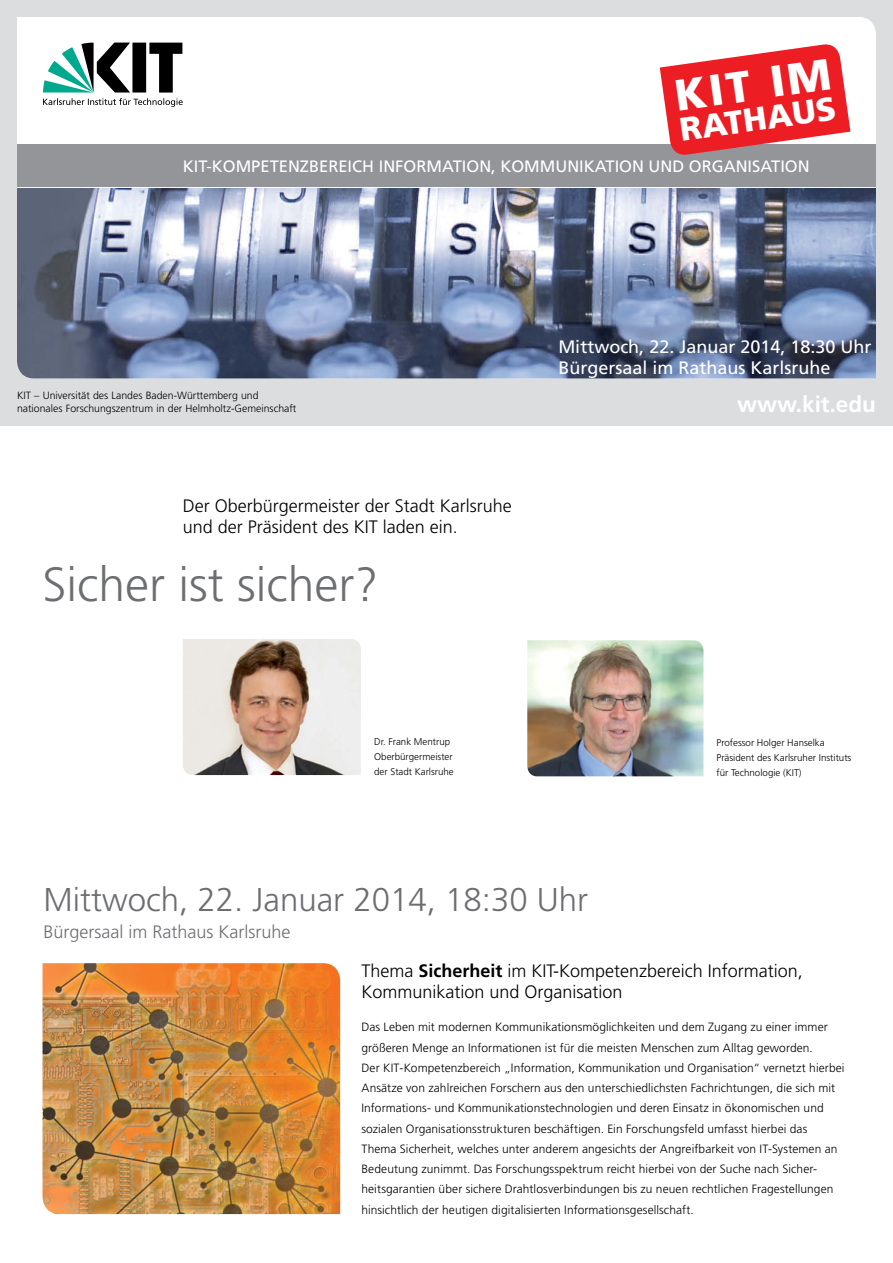
<style>
.page{position:relative;width:893px;height:1263px;background:#fff}
.page>*{position:absolute;margin:0;border:0;box-sizing:border-box;transform-origin:0 0}
.t1{font:300 48px "Frutiger";color:#6d6e71}
.t2{font:900 43.95px "Frutiger";color:#fff}
.t3{font:300 33px "Frutiger";color:#6d6e71}
.t4{font:900 32.85px "Frutiger";color:#fff}
.t5{font:700 22.5px "Frutiger";color:#fff}
.t6{font:300 18px/21.6px "Frutiger";color:#000}
.t7{font:18px/21.6px "Frutiger";color:#fff}
.t8{font:300 18px "Frutiger";color:#6d6e71}
.t9{font:16.5px "Frutiger";color:#fff}
.t10{font:300 12px/20.2px "Frutiger";letter-spacing:.005em;color:#000}
.t11{font:300 10.5px/13.5px "Frutiger";color:#000}
.t12{font:300 9.75px/15px "Frutiger";color:#000}
.s1{font-weight:700}
</style>
<div class="page">
<div style="left:0;top:0;width:893px;height:425px;background:#dcddde"></div>
<div style="left:17px;top:17px;width:859px;height:128px;background:#fff"></div>
<svg style="left:43px;top:43px;width:140px;height:64px;background:#8fa19e"></svg>
<div style="left:17px;top:145px;width:859px;height:42px;background:#939598"></div>
<hr style="left:17px;top:187px;width:859px;height:1px;background:#fff">
<svg style="left:660px;top:43px;width:190px;height:112px;background:#e94c51"></svg>
<img style="left:17px;top:188px;width:859px;height:190px">
<img style="left:43px;top:963px;width:297px;height:251px">
<img style="left:183px;top:639px;width:178px;height:136px">
<img style="left:527px;top:640px;width:176px;height:136px">
<h2 class="t2" style="left:671px;top:69px;width:159px;rotate:-8deg">KIT IM</h2>
<h3 class="t4" style="left:677px;top:110px;width:159px;rotate:-8deg">RATHAUS</h3>
<h3 class="t9" style="left:183px;top:157px;width:628px">KIT-KOMPETENZBEREICH INFORMATION, KOMMUNIKATION UND ORGANISATION</h3>
<p class="t11" style="left:17px;top:389px;width:281px">KIT – Universität des Landes Baden-Württemberg und nationales Forschungszentrum in der Helmholtz-Gemeinschaft</p>
<h3 class="t6" style="left:183px;top:495px;width:331px">Der Oberbürgermeister der Stadt Karlsruhe und der Präsident des KIT laden ein.</h3>
<h1 class="t1" style="left:43px;top:557px;width:337px">Sicher ist sicher?</h1>
<h3 class="t7" style="left:558px;top:335px;width:315px">M ITTWOCH, 22. JANUAR 2014, 18:30 U HR<br>B ÜRGERSAAL IM RATHAUS KARLSRUHE</h3>
<h3 class="t5" style="left:737px;top:391px;width:140px">www.kit.edu</h3>
<p class="t12" style="left:374px;top:734px;width:81px">Dr. Frank Mentrup<br>Oberbürgermeister der Stadt Karlsruhe</p>
<p class="t12" style="left:716px;top:735px;width:136px">Professor Holger Hanselka<br>Präsident des Karlsruher Instituts für Technologie (KIT)</p>
<h3 class="t3" style="left:43px;top:881px;width:546px">Mittwoch, 22. Januar 2014, 18:30 Uhr</h3>
<h3 class="t8" style="left:43px;top:922px;width:249px">Bürgersaal im Rathaus Karlsruhe</h3>
<h3 class="t6" style="left:361px;top:961px;width:443px;line-height:21px">Thema <span class="s1">Sicherheit</span> im KIT-Kompetenzbereich Information,<br>Kommunikation und Organisation</h3>
<p class="t10" style="left:361px;top:1017px;width:485px">Das Leben mit modernen Kommunikationsmöglichkeiten und dem Zugang zu einer immer größeren Menge an Informationen ist für die meisten Menschen zum Alltag geworden.<br>Der KIT-Kompetenzbereich „Information, Kommunikation und Organisation“ vernetzt hierbei Ansätze von zahlreichen Forschern aus den unterschiedlichsten Fachrichtungen, die sich mit Informations- und Kommunikationstechnologien und deren Einsatz in ökonomischen und sozialen Organisationsstrukturen beschäftigen. Ein Forschungsfeld umfasst hierbei das Thema Sicherheit, welches unter anderem angesichts der Angreifbarkeit von IT-Systemen an Bedeutung zunimmt. Das Forschungsspektrum reicht hierbei von der Suche nach Sicher&shy;heitsgarantien über sichere Drahtlosverbindungen bis zu neuen rechtlichen Fragestellungen hinsichtlich der heutigen digitalisierten Informationsgesellschaft.</p>
</div>
